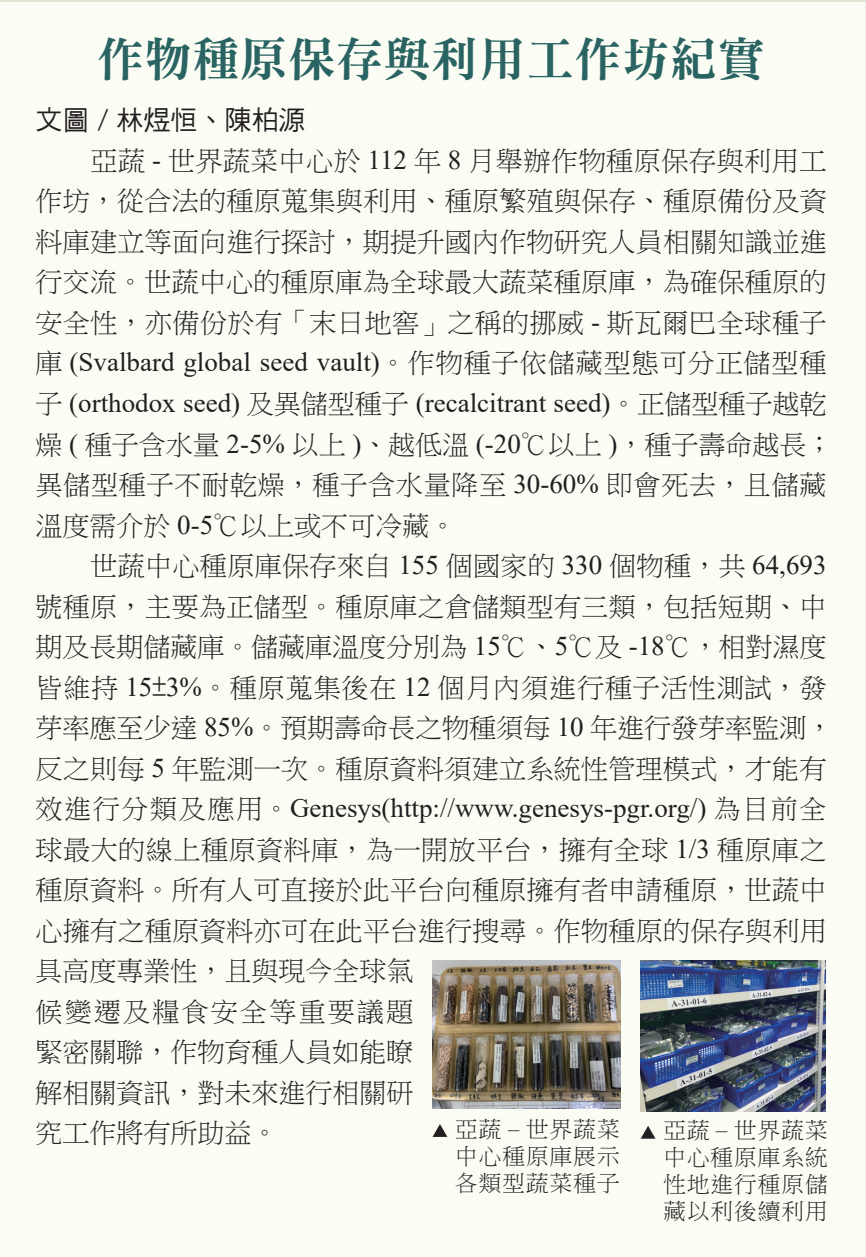
<style>
.page{position:relative;width:866px;height:1257px;background:#fff}
.page>*{position:absolute;margin:0;border:0;box-sizing:border-box;transform-origin:0 0}
.t1{font:47.25px "DFN Ming XB HK BF";letter-spacing:.01em;color:#296362}
.t2{font:27px/40.5px "P Ming Li U";letter-spacing:.01em;color:#231f20}
.t3{font:27px/40.5px "Times New Roman";color:#231f20}
.t4{font:27px "DF Hei Md HK BF";color:#231f20}
.t5{font:22.5px/27px "P Ming Li U";letter-spacing:.05em;color:#231f20;text-align:justify}
.s1{font-family:"Times New Roman"}
.s2{font-family:"P Ming Li U"}
</style>
<div class="page">
<hr style="left:865px;top:0;width:1px;height:1256px;background:#f5efeb">
<div style="left:0;top:0;width:865px;height:1256px;background:#fcfdf4"></div>
<img style="left:432px;top:960px;width:189px;height:148px">
<img style="left:641px;top:960px;width:184px;height:151px">
<svg style="left:433px;top:1124px;width:14px;height:12px"></svg>
<svg style="left:641px;top:1126px;width:14px;height:12px"></svg>
<hr style="left:0;top:0;width:866px;height:1px;background:#dee7d4">
<h1 class="t1" style="left:97px;top:35px;width:669px">作物種原保存與利用工作坊紀實</h1>
<p class="t4" style="left:35px;top:107px;width:272px">文圖 / 林煜恒、陳柏源</p>
<p class="t2" style="left:35px;top:140px;width:793px;text-align:justify;text-indent:55px">亞蔬 <span class="s1">-</span> 世界蔬菜中心於 <span class="s1">112</span> 年 <span class="s1">8</span> 月舉辦作物種原保存與利用工作坊，從合法的種原蒐集與利用、種原繁殖與保存、種原備份及資料庫建立等面向進行探討，期提升國內作物研究人員相關知識並進行交流。世蔬中心的種原庫為全球最大蔬菜種原庫，為確保種原的安全性，亦備份於有「末日地窖」之稱的挪威 <span class="s1">-</span> 斯瓦爾巴全球種子</p>
<p class="t3" style="left:36px;top:341px;width:792px"><span class="s2">庫</span> (Svalbard global seed vault)<span class="s2">。作物種子依儲藏型態可分正儲型種子</span> (orthodox seed) <span class="s2">及異儲型種子</span> (recalcitrant seed)<span class="s2">。正儲型種子越乾</span></p>
<p class="t2" style="left:36px;top:424px;width:799px">燥 <span class="s1">(</span> 種子含水量 <span class="s1">2-5%</span> 以上 <span class="s1">)</span>、越低溫 <span class="s1">(-20</span>℃以上 <span class="s1">)</span>，種子壽命越長；異儲型種子不耐乾燥，種子含水量降至 <span class="s1">30-60%</span> 即會死去，且儲藏溫度需介於 <span class="s1">0-5</span>℃以上或不可冷藏。</p>
<p class="t2" style="left:35px;top:545px;width:799px;text-indent:55px">世蔬中心種原庫保存來自 <span class="s1">155</span> 個國家的 <span class="s1">330</span> 個物種，共 <span class="s1">64,693</span>號種原，主要為正儲型。種原庫之倉儲類型有三類，包括短期、中期及長期儲藏庫。儲藏庫溫度分別為 <span class="s1">15</span>℃、<span class="s1">5</span>℃及 <span class="s1">-18</span>℃，相對濕度皆維持 <span class="s1">15</span>±<span class="s1">3%</span>。種原蒐集後在 <span class="s1">12</span> 個月內須進行種子活性測試，發芽率應至少達 <span class="s1">85%</span>。預期壽命長之物種須每 <span class="s1">10</span> 年進行發芽率監測，反之則每 <span class="s1">5</span> 年監測一次。種原資料須建立系統性管理模式，才能有</p>
<p class="t3" style="left:36px;top:787px;width:792px"><span class="s2">效進行分類及應用。</span>Genesys(http://www.genesys-pgr.org/) <span class="s2">為目前全</span></p>
<p class="t2" style="left:35px;top:829px;width:793px">球最大的線上種原資料庫，為一開放平台，擁有全球 <span class="s1">1/3</span> 種原庫之種原資料。所有人可直接於此平台向種原擁有者申請種原，世蔬中心擁有之種原資料亦可在此平台進行搜尋。作物種原的保存與利用具高度專業性，且與現今全球氣<br>候變遷及糧食安全等重要議題<br>緊密關聯，作物育種人員如能瞭<br>解相關資訊，對未來進行相關研<br>究工作將有所助益。</p>
<p class="t5" style="left:455px;top:1115px;width:166px">亞蔬 <span class="s1">–</span> 世界蔬菜中心種原庫展示各類型蔬菜種子</p>
<p class="t5" style="left:663px;top:1117px;width:166px">亞蔬 <span class="s1">–</span> 世界蔬菜中心種原庫系統性地進行種原儲藏以利後續利用</p>
</div>
